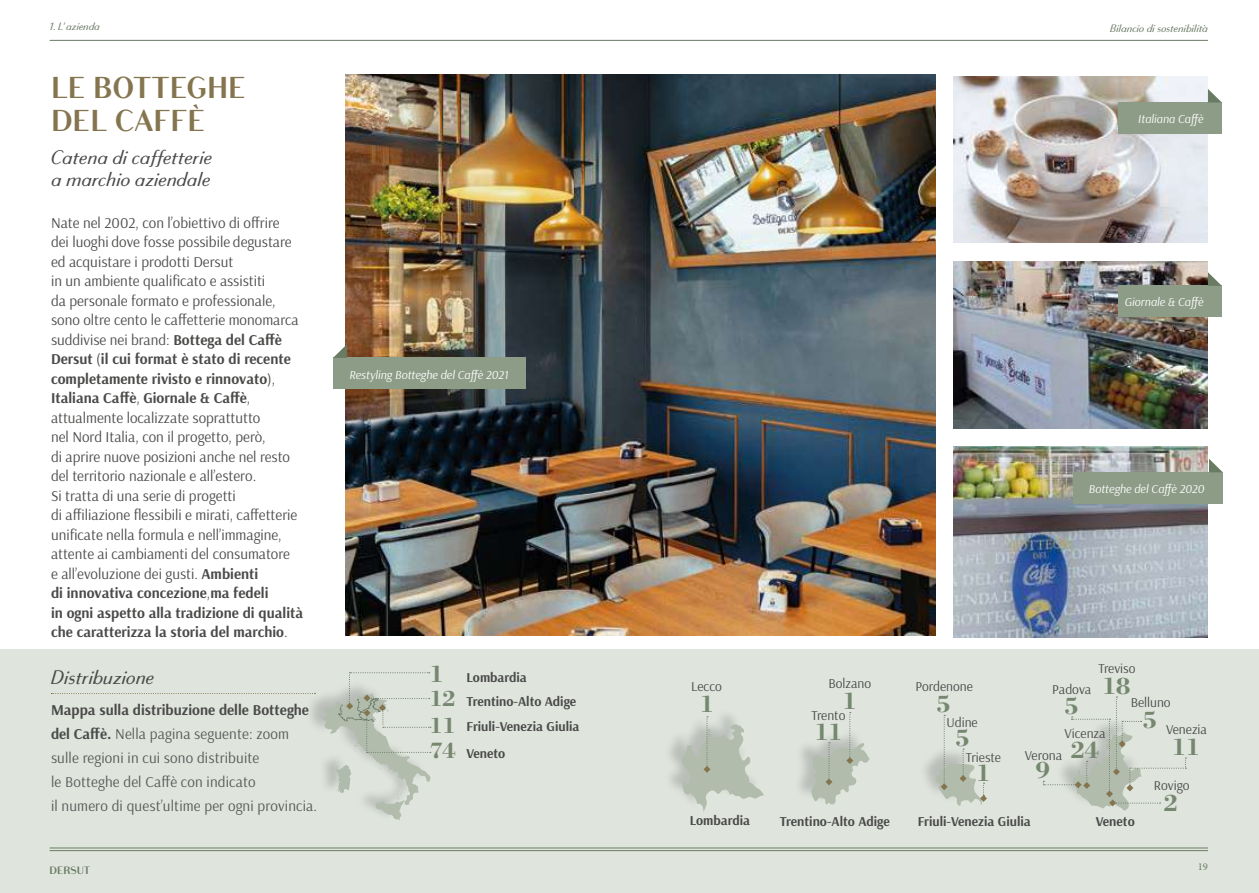
<style>
.page{position:relative;width:1259px;height:893px;background:#fff}
.page>*{position:absolute;margin:0;border:0;box-sizing:border-box;transform-origin:0 0}
.t1{font:700 30px/33px "Bodoni Sans Text";color:#85754f}
.t2{font:700 24.6px "Bodoni Std";letter-spacing:-.05em;color:#768770}
.t3{font:700 22.95px "Bodoni Std";color:#768770}
.t4{font:italic 19.5px/22.5px "Bodoni Sans Text";color:#4a4a49}
.t5{font:15px/19.5px "Arsenal";color:#4a4a49}
.t6{font:15px/24px "Arsenal";letter-spacing:.01em;color:#575756}
.t7{font:700 13.5px "Arsenal";color:#4a4a49}
.t8{font:13.5px/27.3px "Arsenal";color:#4a4a49}
.t9{font:italic 12px "Arsenal";color:#fff}
.t10{font:italic 10.65px "Bodoni Sans Text";color:#6a7b64}
.t11{font:700 10.65px "Bodoni Sans Text";color:#6a7b64}
.t12{font:10.65px "Minion Pro";color:#6a7b64}
.t13{font:italic 10.5px "Bodoni Sans Text";color:#6a7b64}
.s1{font-weight:700}
.s2{font-weight:700;color:#4a4a49}
</style>
<div class="page">
<div style="left:0;top:649px;width:1259px;height:244px;background:#dfe4dd"></div>
<hr style="left:50px;top:40px;width:1158px;height:1px;background:#6a7b64">
<hr style="left:50px;top:848px;width:1158px;height:1px;background:#6a7b64">
<hr style="left:50px;top:850px;width:1158px;height:1px;background:#6a7b64">
<img style="left:346px;top:74px;width:589px;height:561px">
<img style="left:953px;top:446px;width:255px;height:191px">
<img style="left:953px;top:261px;width:255px;height:167px">
<img style="left:953px;top:77px;width:255px;height:166px">
<div style="left:304px;top:679px;width:123px;height:142px;background:#000;opacity:.17"></div>
<svg style="left:322px;top:672px;width:109px;height:148px"></svg>
<div style="left:918px;top:747px;width:61px;height:59px;background:#000;opacity:.17"></div>
<div style="left:663px;top:709px;width:98px;height:102px;background:#000;opacity:.17"></div>
<div style="left:793px;top:727px;width:74px;height:77px;background:#000;opacity:.17"></div>
<svg style="left:681px;top:716px;width:83px;height:96px"></svg>
<svg style="left:811px;top:712px;width:58px;height:93px"></svg>
<svg style="left:1043px;top:696px;width:143px;height:115px"></svg>
<svg style="left:936px;top:715px;width:51px;height:91px"></svg>
<svg style="left:51px;top:693px;width:264px;height:1px"></svg>
<div style="left:333px;top:358px;width:192px;height:31px;background:#8d9c87"></div>
<svg style="left:333px;top:344px;width:14px;height:14px"></svg>
<div style="left:1073px;top:472px;width:149px;height:31px;background:#8d9c87"></div>
<svg style="left:1209px;top:459px;width:13px;height:13px"></svg>
<div style="left:1118px;top:102px;width:103px;height:32px;background:#8d9c87"></div>
<svg style="left:1208px;top:89px;width:13px;height:13px"></svg>
<div style="left:1118px;top:286px;width:103px;height:31px;background:#8d9c87"></div>
<svg style="left:1208px;top:272px;width:13px;height:14px"></svg>
<p class="t13" style="left:50px;top:20px;width:52px">1. L'azienda</p>
<p class="t10" style="left:1110px;top:22px;width:99px">Bilancio di sostenibilità</p>
<h1 class="t1" style="left:51px;top:72px;width:196px">LE BOTTEGHE<br>DEL CAFFÈ</h1>
<h3 class="t4" style="left:51px;top:146px;width:162px">Catena di caffetterie a marchio aziendale</h3>
<p class="t5" style="left:51px;top:213px;width:254px">Nate nel 2002, con l’obiettivo di offrire<br>dei luoghi dove fosse possibile degustare ed acquistare i prodotti Dersut<br>in un ambiente qualificato e assistiti<br>da personale formato e professionale, sono oltre cento le caffetterie monomarca suddivise nei brand: <span class="s1">Bottega del Caffè Dersut</span> (<span class="s1">il cui format è stato di recente completamente rivisto e rinnovato</span>), <span class="s1">Italiana Caffè</span>, <span class="s1">Giornale &amp; Caffè</span>, attualmente localizzate soprattutto<br>nel Nord Italia, con il progetto, però,<br>di aprire nuove posizioni anche nel resto del territorio nazionale e all’estero.<br>Si tratta di una serie di progetti<br>di affiliazione flessibili e mirati, caffetterie unificate nella formula e nell’immagine, attente ai cambiamenti del consumatore<br>e all’evoluzione dei gusti. <span class="s1">Ambienti<br>di innovativa concezione</span>,<span class="s1">ma fedeli<br>in ogni aspetto alla tradizione di qualità che caratterizza la storia del marchio</span>.</p>
<h3 class="t4" style="left:51px;top:666px;width:105px">Distribuzione</h3>
<p class="t6" style="left:51px;top:698px;width:268px"><span class="s2">Mappa sulla distribuzione delle Botteghe del Caffè.</span> Nella pagina seguente: zoom sulle regioni in cui sono distribuite<br>le Botteghe del Caffè con indicato<br>il numero di quest’ultime per ogni provincia.</p>
<p class="t11" style="left:50px;top:864px;width:42px">DERSUT</p>
<p class="t9" style="left:349px;top:367px;width:161px">Restyling Botteghe del Caffè 2021</p>
<h2 class="t2" style="left:429px;top:659px;width:17px">1</h2>
<h3 class="t3" style="left:429px;top:684px;width:28px">12</h3>
<h3 class="t3" style="left:429px;top:711px;width:28px">11</h3>
<h3 class="t3" style="left:429px;top:736px;width:28px">74</h3>
<p class="t7" style="left:466px;top:668px;width:62px">Lombardia</p>
<p class="t7" style="left:466px;top:692px;width:111px">Trentino-Alto Adige</p>
<p class="t7" style="left:466px;top:717px;width:115px">Friuli-Venezia Giulia</p>
<p class="t7" style="left:466px;top:744px;width:40px">Veneto</p>
<p class="t9" style="left:1138px;top:111px;width:67px">Italiana Caffè</p>
<p class="t9" style="left:1124px;top:294px;width:80px">Giornale &amp; Caffè</p>
<p class="t9" style="left:1088px;top:481px;width:117px">Botteghe del Caffè 2020</p>
<p class="t8" style="left:828px;top:670px;width:44px">Bolzano</p>
<p class="t8" style="left:915px;top:672px;width:59px">Pordenone</p>
<p class="t8" style="left:691px;top:673px;width:32px">Lecco</p>
<h2 class="t2" style="left:699px;top:689px;width:17px">1</h2>
<h2 class="t2" style="left:842px;top:686px;width:17px">1</h2>
<h2 class="t2" style="left:936px;top:688px;width:17px">5</h2>
<p class="t8" style="left:811px;top:701px;width:35px">Trento</p>
<p class="t8" style="left:946px;top:709px;width:33px">Udine</p>
<p class="t8" style="left:966px;top:743px;width:37px">Trieste</p>
<h2 class="t2" style="left:814px;top:717px;width:30px">11</h2>
<h2 class="t2" style="left:955px;top:723px;width:17px">5</h2>
<h2 class="t2" style="left:976px;top:758px;width:17px">1</h2>
<p class="t8" style="left:1098px;top:654px;width:39px">Treviso</p>
<p class="t8" style="left:1166px;top:688px;width:42px;text-indent:-35px">Belluno<br>Venezia</p>
<h2 class="t2" style="left:1102px;top:670px;width:30px">18</h2>
<p class="t8" style="left:1052px;top:676px;width:41px">Padova</p>
<h2 class="t2" style="left:1064px;top:691px;width:17px">5</h2>
<h2 class="t2" style="left:1142px;top:704px;width:17px">5</h2>
<p class="t8" style="left:1064px;top:719px;width:43px">Vicenza</p>
<h2 class="t2" style="left:1171px;top:732px;width:30px">11</h2>
<h2 class="t2" style="left:1163px;top:787px;width:17px">2</h2>
<h2 class="t2" style="left:1070px;top:734px;width:30px">24</h2>
<p class="t8" style="left:1025px;top:741px;width:39px">Verona</p>
<h2 class="t2" style="left:1035px;top:754px;width:17px">9</h2>
<p class="t8" style="left:1153px;top:771px;width:37px">Rovigo</p>
<p class="t7" style="left:690px;top:811px;width:62px">Lombardia</p>
<p class="t7" style="left:780px;top:812px;width:111px">Trentino-Alto Adige</p>
<p class="t7" style="left:917px;top:812px;width:115px">Friuli-Venezia Giulia</p>
<p class="t7" style="left:1095px;top:812px;width:40px">Veneto</p>
<p class="t12" style="left:1197px;top:859px;width:12px">19</p>
</div>
